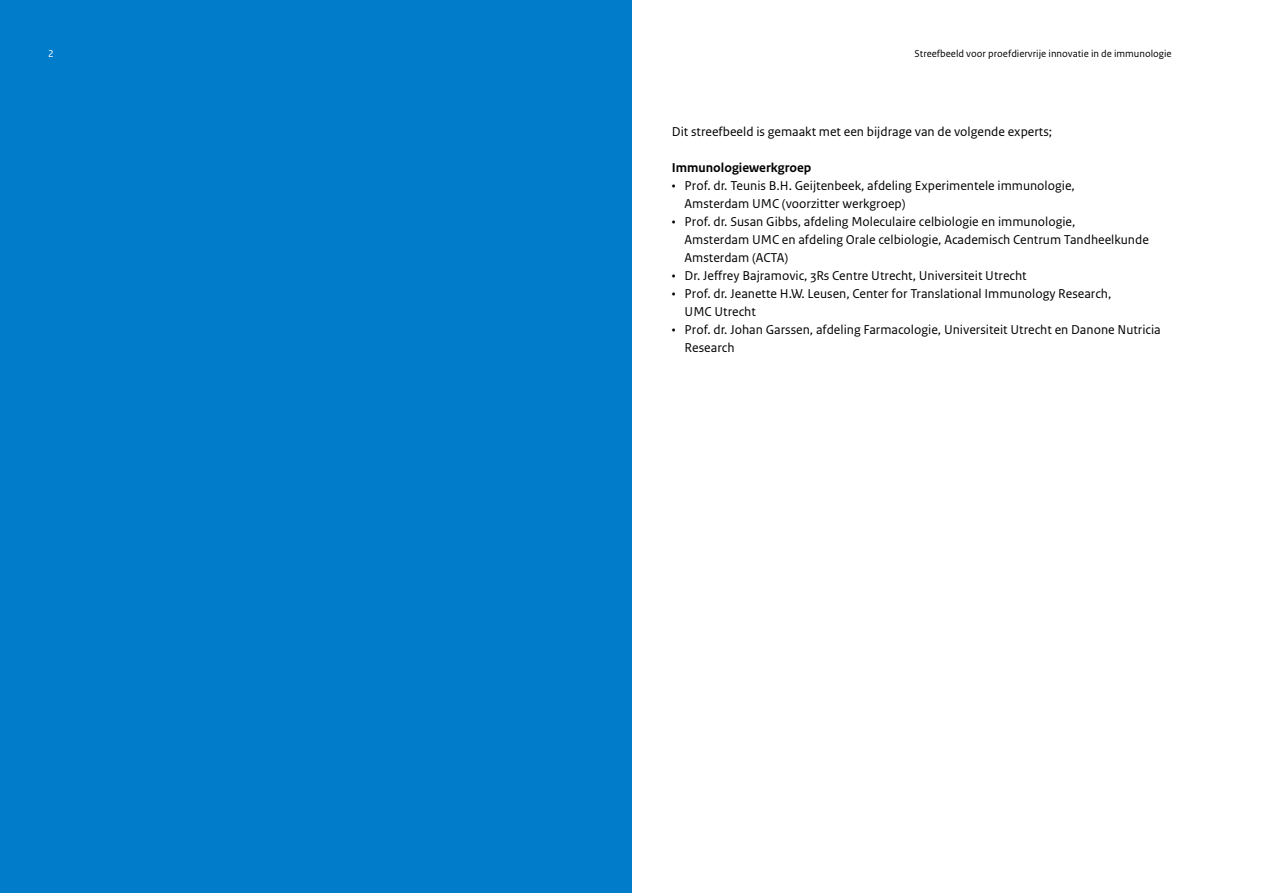
<style>
.page{position:relative;width:1263px;height:893px;background:#fff}
.page>*{position:absolute;margin:0;border:0;box-sizing:border-box;transform-origin:0 0}
.P_RO_Broodtekst_Sans{font:13.5px/18px "Rijksoverheid Sans Text";color:#000}
.P_RO_Broodtekst_Sans-2{font:700 13.5px "Rijksoverheid Sans Text";color:#000}
.t1{font:10.5px "Rijksoverheid Sans Text";color:#000}
.t2{font:10.5px "Rijksoverheid Sans Text";color:#fff}
</style>
<div class="page">
<div style="left:0;top:0;width:631px;height:893px;background:#007ccb"></div>
<p class="t2" style="left:48px;top:47px;width:7px">2</p>
<p class="t1" style="left:914px;top:48px;width:259px">Streefbeeld voor proefdiervrije innovatie in de immunologie</p>
<p class="P_RO_Broodtekst_Sans" style="left:672px;top:123px;width:382px">Dit streefbeeld is gemaakt met een bijdrage van de volgende experts;</p>
<p class="P_RO_Broodtekst_Sans-2" style="left:672px;top:160px;width:141px">Immunologiewerkgroep</p>
<p class="P_RO_Broodtekst_Sans" style="left:685px;top:177px;width:392px;text-indent:-13px">• Prof. dr. Teunis B.H. Geijtenbeek, afdeling Experimentele immunologie,<br>Amsterdam UMC (voorzitter werkgroep)</p>
<p class="P_RO_Broodtekst_Sans" style="left:685px;top:213px;width:466px;text-indent:-13px">• Prof. dr. Susan Gibbs, afdeling Moleculaire celbiologie en immunologie,<br>Amsterdam UMC en afdeling Orale celbiologie, Academisch Centrum Tandheelkunde<br>Amsterdam (ACTA)</p>
<p class="P_RO_Broodtekst_Sans" style="left:672px;top:267px;width:356px">• Dr. Jeffrey Bajramovic, 3Rs Centre Utrecht, Universiteit Utrecht</p>
<p class="P_RO_Broodtekst_Sans" style="left:685px;top:285px;width:428px;text-indent:-13px">• Prof. dr. Jeanette H.W. Leusen, Center for Translational Immunology Research,<br>UMC Utrecht</p>
<p class="P_RO_Broodtekst_Sans" style="left:685px;top:321px;width:478px;text-indent:-13px">• Prof. dr. Johan Garssen, afdeling Farmacologie, Universiteit Utrecht en Danone Nutricia<br>Research</p>
</div>
